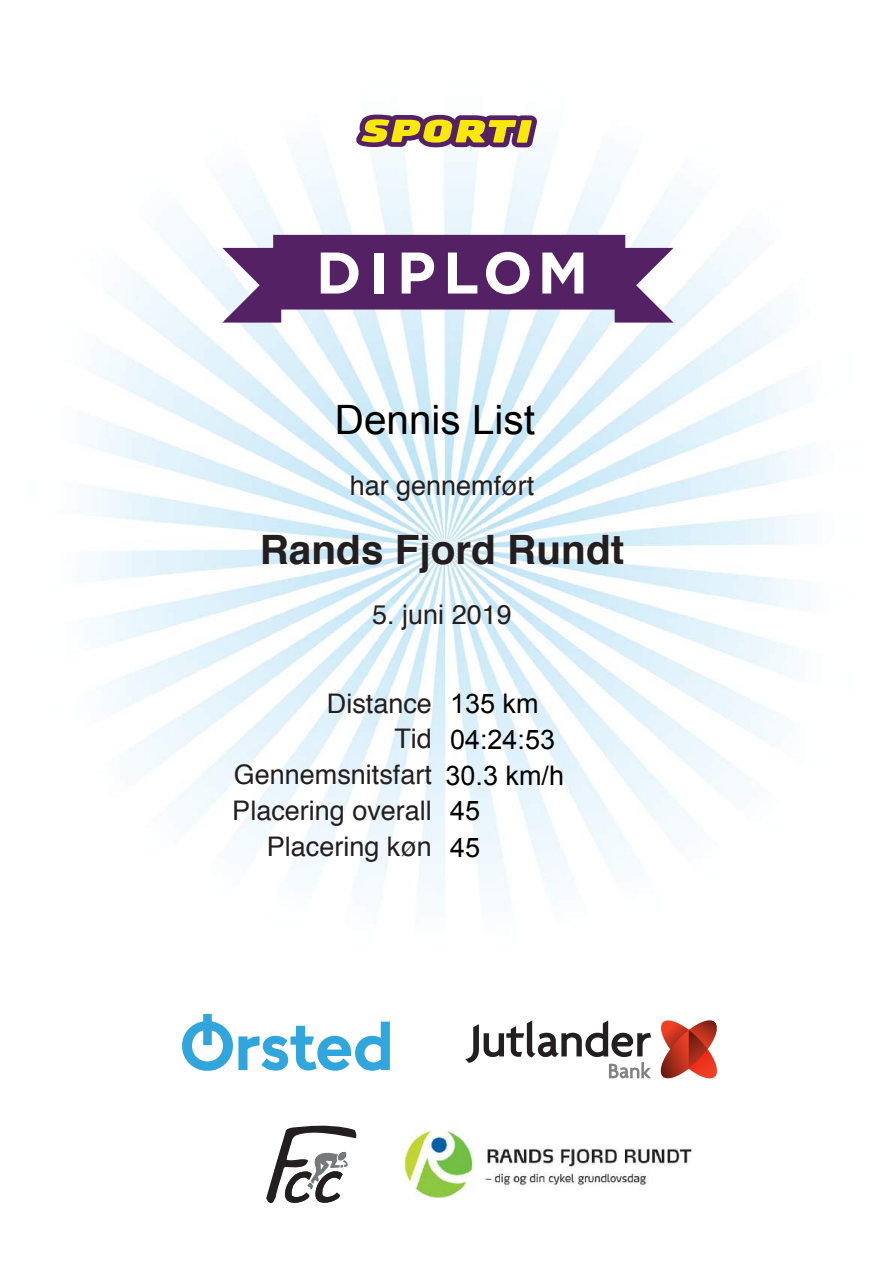
<style>
.page{position:relative;width:893px;height:1263px;background:#fff}
.page>*{position:absolute;margin:0;border:0;box-sizing:border-box;transform-origin:0 0}
.t1{font:700 58.5px "Gotham";letter-spacing:.12em;color:#fff}
.t2{font:700 40.5px "Helvetica";color:#231f20}
.t3{font:40.5px "Arial";color:#000}
.t4{font:27px/36px "Helvetica";color:#231f20;text-align:right}
.t5{font:27px/37.5px "Arial";color:#000}
</style>
<div class="page">
<img style="left:84px;top:114px;width:727px;height:965px">
<svg style="left:356px;top:115px;width:181px;height:32px;background:#a9874c"></svg>
<svg style="left:222px;top:235px;width:451px;height:88px;background:#764f85"></svg>
<img style="left:402px;top:1130px;width:290px;height:68px">
<svg style="left:266px;top:1125px;width:91px;height:79px"></svg>
<svg style="left:465px;top:1020px;width:186px;height:58px"></svg>
<svg style="left:657px;top:1018px;width:64px;height:61px"></svg>
<svg style="left:182px;top:1014px;width:208px;height:57px"></svg>
<h1 class="t1" style="left:316px;top:239px;width:274px">DIPLOM</h1>
<h2 class="t3" style="left:335px;top:398px;width:202px">Dennis List</h2>
<p class="t4" style="left:350px;top:468px;width:186px">har gennemført</p>
<h2 class="t2" style="left:260px;top:517px;width:366px">Rands Fjord Rundt</h2>
<p class="t4" style="left:372px;top:597px;width:141px">5. juni 2019</p>
<p class="t4" style="left:232px;top:686px;width:201px">Distance<br>Tid<br>Gennemsnitsfart<br>Placering overall<br>Placering køn</p>
<p class="t5" style="left:450px;top:685px;width:90px">135 km</p>
<p class="t5" style="left:446px;top:722px;width:120px;line-height:36px">04:24:53<br>30.3 km/h</p>
<p class="t5" style="left:450px;top:791px;width:32px">45<br>45</p>
</div>
